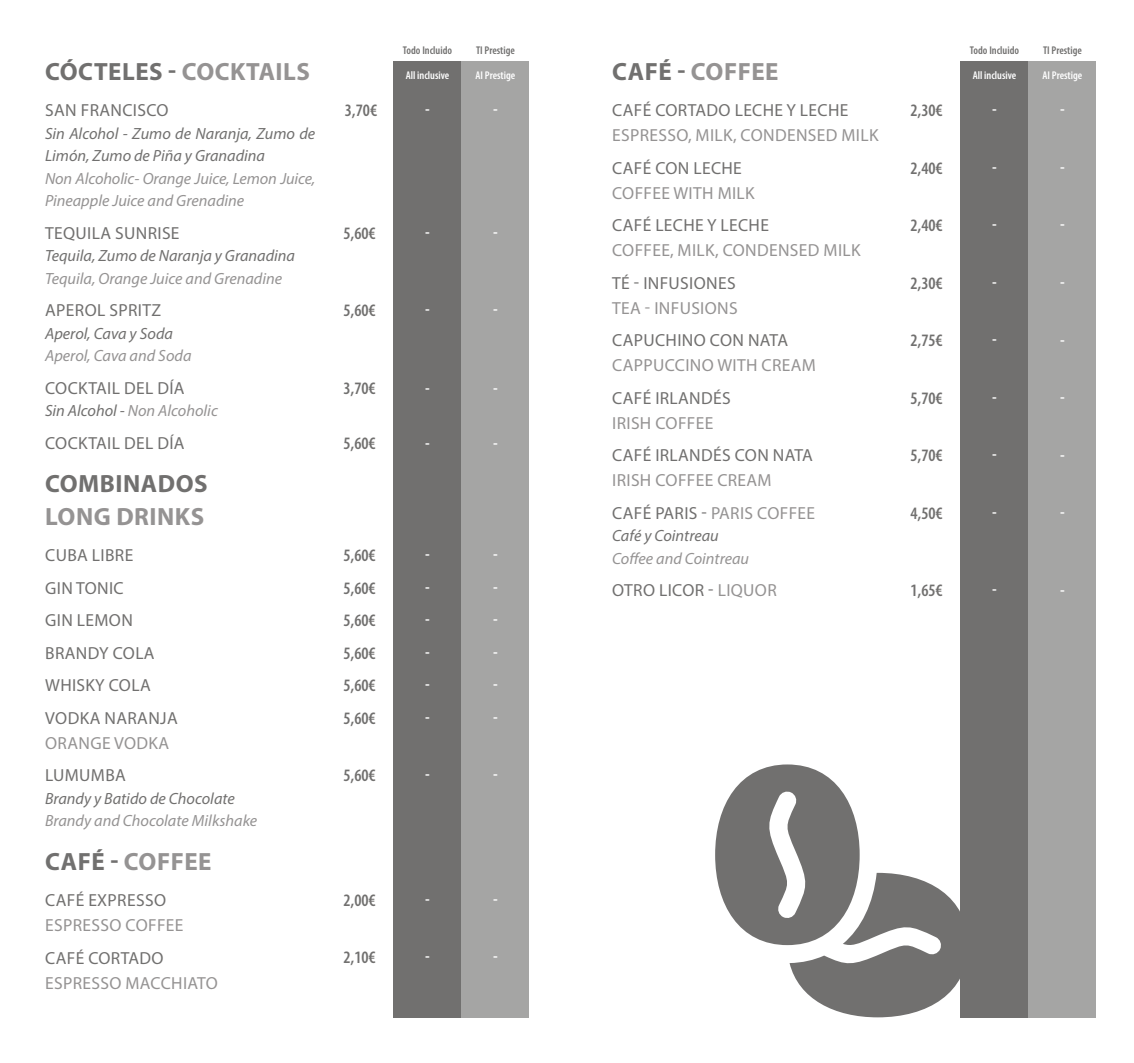
<style>
.page{position:relative;width:1134px;height:1063px;background:#fff}
.page>*{position:absolute;margin:0;border:0;box-sizing:border-box;transform-origin:0 0}
.t1{font:700 25px "Myriad Pro";letter-spacing:.02em;color:#959393}
.t2{font:700 25px "Myriad Pro";letter-spacing:.02em;color:#71706f}
.t3{font:17.5px/32.5px "Myriad Pro";letter-spacing:.02em;color:#71706f}
.t4{font:17.5px/32.5px "Myriad Pro";letter-spacing:.02em;color:#959393}
.t5{font:600 condensed 17.5px/32.5px "Myriad Pro";color:#71706f;text-align:justify}
.t6{font:600 condensed 17.5px/32.5px "Myriad Pro";color:#fff;text-align:justify}
.t7{font:italic 16.25px/22.5px "Myriad Pro";color:#959393}
.t8{font:italic 16.25px/22.5px "Myriad Pro";color:#71706f}
.t9{font:600 condensed 11.25px "Myriad Pro";color:#71706f}
.t10{font:600 condensed 11.25px "Myriad Pro";color:#fff}
.s1{color:#959393}
.s2{color:#71706f}
</style>
<div class="page">
<div style="left:394px;top:61px;width:67px;height:956px;background:#71706f"></div>
<div style="left:461px;top:61px;width:67px;height:956px;background:#a5a5a4"></div>
<div style="left:960px;top:61px;width:68px;height:956px;background:#71706f"></div>
<div style="left:1028px;top:61px;width:67px;height:956px;background:#a5a5a4"></div>
<svg style="left:715px;top:764px;width:245px;height:253px"></svg>
<h1 class="t2" style="left:45px;top:55px;width:266px">CÓCTELES - <span class="s1">COCKTAILS</span></h1>
<p class="t3" style="left:45px;top:94px;width:125px">SAN FRANCISCO</p>
<p class="t8" style="left:45px;top:122px;width:272px">Sin Alcohol - Zumo de Naranja, Zumo de<br>Limón, Zumo de Piña y Granadina</p>
<p class="t7" style="left:45px;top:167px;width:272px">Non Alcoholic- Orange Juice, Lemon Juice,<br>Pineapple Juice and Grenadine</p>
<p class="t3" style="left:45px;top:216px;width:136px">TEQUILA SUNRISE</p>
<p class="t8" style="left:45px;top:244px;width:252px">Tequila, Zumo de Naranja y Granadina</p>
<p class="t7" style="left:45px;top:267px;width:239px">Tequila, Orange Juice and Grenadine</p>
<p class="t3" style="left:45px;top:294px;width:117px">APEROL SPRITZ</p>
<p class="t8" style="left:45px;top:322px;width:130px">Aperol, Cava y Soda</p>
<p class="t7" style="left:45px;top:344px;width:148px">Aperol, Cava and Soda</p>
<p class="t3" style="left:45px;top:371px;width:141px">COCKTAIL DEL DÍA</p>
<p class="t7" style="left:45px;top:399px;width:174px"><span class="s2">Sin Alcohol -</span> Non Alcoholic</p>
<p class="t3" style="left:45px;top:426px;width:141px">COCKTAIL DEL DÍA</p>
<h1 class="t2" style="left:45px;top:468px;width:164px">COMBINADOS</h1>
<h1 class="t1" style="left:45px;top:500px;width:161px">LONG DRINKS</h1>
<p class="t3" style="left:45px;top:539px;width:134px">CUBA LIBRE<br>GIN TONIC<br>GIN LEMON<br>BRANDY COLA<br>WHISKY COLA<br>VODKA NARANJA</p>
<p class="t4" style="left:45px;top:726px;width:126px">ORANGE VODKA</p>
<p class="t3" style="left:45px;top:759px;width:82px">LUMUMBA</p>
<p class="t8" style="left:45px;top:787px;width:191px">Brandy y Batido de Chocolate</p>
<p class="t7" style="left:45px;top:809px;width:214px">Brandy and Chocolate Milkshake</p>
<h1 class="t1" style="left:45px;top:845px;width:168px"><span class="s2">CAFÉ -</span> COFFEE</h1>
<p class="t3" style="left:45px;top:884px;width:122px">CAFÉ EXPRESSO</p>
<p class="t4" style="left:45px;top:909px;width:140px">ESPRESSO COFFEE</p>
<p class="t3" style="left:45px;top:941px;width:120px">CAFÉ CORTADO</p>
<p class="t4" style="left:45px;top:966px;width:174px">ESPRESSO MACCHIATO</p>
<p class="t5" style="left:345px;top:94px;width:34px">3,70€</p>
<p class="t9" style="left:403px;top:43px;width:51px">Todo Incluido</p>
<p class="t10" style="left:406px;top:68px;width:45px">All inclusive</p>
<p class="t6" style="left:425px;top:94px;width:6px">-</p>
<p class="t9" style="left:476px;top:43px;width:40px">TI Prestige</p>
<p class="t10" style="left:476px;top:68px;width:41px">AI Prestige</p>
<p class="t6" style="left:493px;top:94px;width:6px">-</p>
<p class="t5" style="left:343px;top:217px;width:34px">5,60€</p>
<p class="t5" style="left:343px;top:294px;width:34px">5,60€</p>
<p class="t5" style="left:343px;top:372px;width:34px">3,70€</p>
<p class="t5" style="left:343px;top:427px;width:34px">5,60€</p>
<p class="t5" style="left:343px;top:539px;width:34px">5,60€ 5,60€ 5,60€ 5,60€ 5,60€ 5,60€</p>
<p class="t5" style="left:343px;top:759px;width:34px">5,60€</p>
<p class="t6" style="left:425px;top:217px;width:6px">-</p>
<p class="t6" style="left:425px;top:294px;width:6px">-</p>
<p class="t6" style="left:425px;top:373px;width:6px">-</p>
<p class="t6" style="left:425px;top:428px;width:6px">-</p>
<p class="t6" style="left:425px;top:539px;width:6px">- - - - - -</p>
<p class="t6" style="left:425px;top:759px;width:6px">-</p>
<p class="t6" style="left:493px;top:217px;width:6px">-</p>
<p class="t6" style="left:493px;top:294px;width:6px">-</p>
<p class="t6" style="left:493px;top:373px;width:6px">-</p>
<p class="t6" style="left:493px;top:428px;width:6px">-</p>
<p class="t6" style="left:493px;top:539px;width:6px">- - - - - -</p>
<p class="t6" style="left:493px;top:759px;width:6px">-</p>
<p class="t5" style="left:343px;top:883px;width:34px">2,00€</p>
<p class="t5" style="left:343px;top:941px;width:34px">2,10€</p>
<p class="t6" style="left:425px;top:883px;width:6px">-</p>
<p class="t6" style="left:425px;top:941px;width:6px">-</p>
<p class="t6" style="left:493px;top:883px;width:6px">-</p>
<p class="t6" style="left:493px;top:941px;width:6px">-</p>
<p class="t9" style="left:970px;top:43px;width:51px">Todo Incluido</p>
<p class="t10" style="left:973px;top:68px;width:45px">All inclusive</p>
<p class="t9" style="left:1043px;top:43px;width:40px">TI Prestige</p>
<h1 class="t1" style="left:612px;top:55px;width:168px"><span class="s2">CAFÉ -</span> COFFEE</h1>
<p class="t10" style="left:1042px;top:68px;width:41px">AI Prestige</p>
<p class="t3" style="left:612px;top:94px;width:238px">CAFÉ CORTADO LECHE Y LECHE</p>
<p class="t4" style="left:612px;top:119px;width:268px">ESPRESSO, MILK, CONDENSED MILK</p>
<p class="t3" style="left:612px;top:151px;width:131px">CAFÉ CON LECHE</p>
<p class="t4" style="left:612px;top:176px;width:144px">COFFEE WITH MILK</p>
<p class="t3" style="left:612px;top:209px;width:158px">CAFÉ LECHE Y LECHE</p>
<p class="t4" style="left:612px;top:234px;width:250px">COFFEE, MILK, CONDENSED MILK</p>
<p class="t3" style="left:612px;top:266px;width:125px">TÉ - INFUSIONES</p>
<p class="t4" style="left:612px;top:291px;width:127px">TEA - INFUSIONS</p>
<p class="t3" style="left:612px;top:324px;width:177px">CAPUCHINO CON NATA</p>
<p class="t4" style="left:612px;top:349px;width:205px">CAPPUCCINO WITH CREAM</p>
<p class="t3" style="left:612px;top:381px;width:120px">CAFÉ IRLANDÉS</p>
<p class="t4" style="left:612px;top:406px;width:103px">IRISH COFFEE</p>
<p class="t3" style="left:612px;top:439px;width:202px">CAFÉ IRLANDÉS CON NATA</p>
<p class="t4" style="left:612px;top:464px;width:204px">IRISH COFFEE CREAM<br><span class="s2">CAFÉ PARIS -</span> PARIS COFFEE</p>
<p class="t8" style="left:612px;top:524px;width:108px">Café y Cointreau</p>
<p class="t7" style="left:612px;top:547px;width:139px">Coffee and Cointreau</p>
<p class="t3" style="left:612px;top:574px;width:166px">OTRO LICOR - <span class="s1">LIQUOR</span></p>
<p class="t5" style="left:910px;top:94px;width:34px">2,30€</p>
<p class="t6" style="left:992px;top:94px;width:6px">-</p>
<p class="t6" style="left:1060px;top:94px;width:6px">-</p>
<p class="t5" style="left:910px;top:152px;width:34px">2,40€</p>
<p class="t6" style="left:992px;top:152px;width:6px">-</p>
<p class="t6" style="left:1060px;top:152px;width:6px">-</p>
<p class="t5" style="left:910px;top:209px;width:34px">2,40€</p>
<p class="t6" style="left:992px;top:209px;width:6px">-</p>
<p class="t6" style="left:1060px;top:209px;width:6px">-</p>
<p class="t5" style="left:910px;top:267px;width:34px">2,30€</p>
<p class="t6" style="left:992px;top:267px;width:6px">-</p>
<p class="t6" style="left:1060px;top:267px;width:6px">-</p>
<p class="t5" style="left:910px;top:324px;width:34px">2,75€</p>
<p class="t6" style="left:992px;top:324px;width:6px">-</p>
<p class="t6" style="left:1060px;top:324px;width:6px">-</p>
<p class="t5" style="left:910px;top:382px;width:34px">5,70€</p>
<p class="t6" style="left:992px;top:382px;width:6px">-</p>
<p class="t6" style="left:1060px;top:382px;width:6px">-</p>
<p class="t5" style="left:910px;top:439px;width:34px">5,70€</p>
<p class="t6" style="left:992px;top:439px;width:6px">-</p>
<p class="t6" style="left:1060px;top:439px;width:6px">-</p>
<p class="t5" style="left:910px;top:497px;width:34px">4,50€</p>
<p class="t6" style="left:992px;top:497px;width:6px">-</p>
<p class="t6" style="left:1060px;top:497px;width:6px">-</p>
<p class="t5" style="left:910px;top:574px;width:34px">1,65€</p>
<p class="t6" style="left:992px;top:574px;width:6px">-</p>
<p class="t6" style="left:1060px;top:574px;width:6px">-</p>
</div>
